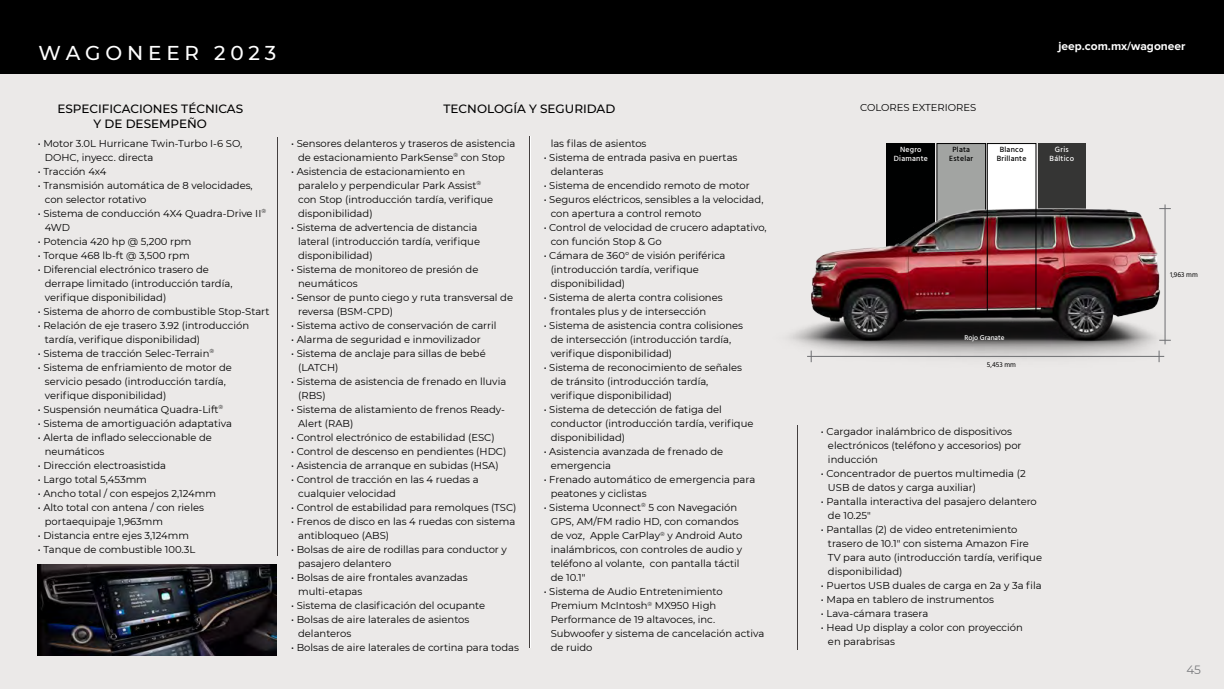
<style>
.page{position:relative;width:1224px;height:689px;background:#fff}
.page>*{position:absolute;margin:0;border:0;box-sizing:border-box;transform-origin:0 0}
.t1{font:500 20px "Montserrat";letter-spacing:.24em;color:#fff}
.t2{font:500 12px "Montserrat";color:#000}
.t3{font:700 12px "Proxima Nova";color:#fff}
.t4{font:12px "Montserrat";color:#77787b}
.t5{font:10px/14px "Montserrat";color:#000}
.t6{font:500 7.7px/9.3px "Hind Siliguri";letter-spacing:.03em;color:#000;text-align:center}
.t7{font:500 7.7px/9.3px "Hind Siliguri";letter-spacing:.03em;color:#fff;text-align:center}
.t8{font:7.1px "Hind Siliguri";color:#000}
.t9{font:500 7.1px "Hind Siliguri";color:#fff}
</style>
<div class="page">
<div style="left:0;top:74px;width:1224px;height:615px;background:#ebe9e8"></div>
<div style="left:0;top:0;width:1224px;height:74px;background:#000"></div>
<hr style="left:277px;top:137px;width:1px;height:418px;background:#433f3f">
<hr style="left:797px;top:425px;width:1px;height:224px;background:#433f3f">
<hr style="left:530px;top:137px;width:1px;height:511px;background:#fff">
<hr style="left:529px;top:137px;width:1px;height:511px;background:#433f3f">
<img style="left:38px;top:564px;width:239px;height:91px">
<div style="left:887px;top:143px;width:48px;height:169px;background:#000101"></div>
<div style="left:937px;top:143px;width:49px;height:169px;background:#a2a4a2"></div>
<div style="left:987px;top:143px;width:49px;height:147px;background:#fff"></div>
<div style="left:1038px;top:143px;width:48px;height:147px;background:#353534"></div>
<img style="left:769px;top:155px;width:437px;height:226px">
<div style="left:987px;top:143px;width:49px;height:169px;border:1px solid #000"></div>
<hr style="left:807px;top:356px;width:357px;height:1px;background:#6d6e71">
<hr style="left:1165px;top:204px;width:1px;height:140px;background:#6d6e71">
<svg style="left:1159px;top:340px;width:12px;height:1px"></svg>
<h1 class="t1" style="left:39px;top:38px;width:239px">WAGONEER 2023</h1>
<p class="t3" style="left:1059px;top:40px;width:128px">jeep.com.mx/wagoneer</p>
<p class="t2" style="left:57px;top:100px;width:187px">ESPECIFICACIONES TÉCNICAS</p>
<p class="t2" style="left:444px;top:100px;width:173px">TECNOLOGÍA Y SEGURIDAD</p>
<p class="t2" style="left:94px;top:115px;width:115px">Y DE DESEMPEÑO</p>
<p class="t5" style="left:45px;top:136px;width:199px;text-indent:-7px">• Motor 3.0L Hurricane Twin-Turbo I-6 SO,<br>DOHC, inyecc. directa</p>
<p class="t5" style="left:38px;top:164px;width:70px">• Tracción 4x4</p>
<p class="t5" style="left:45px;top:178px;width:209px;text-indent:-7px">• Transmisión automática de 8 velocidades, con selector rotativo</p>
<p class="t5" style="left:45px;top:206px;width:223px;text-indent:-7px">• Sistema de conducción 4X4 Quadra-Drive II<sup>®<br></sup>4WD</p>
<p class="t5" style="left:38px;top:234px;width:155px">• Potencia 420 hp @ 5,200 rpm</p>
<p class="t5" style="left:38px;top:248px;width:153px">• Torque 468 lb-ft @ 3,500 rpm</p>
<p class="t5" style="left:45px;top:262px;width:189px;text-indent:-7px">• Diferencial electrónico trasero de derrape limitado (introducción tardía, verifique disponibilidad)</p>
<p class="t5" style="left:38px;top:304px;width:233px">• Sistema de ahorro de combustible Stop-Start</p>
<p class="t5" style="left:45px;top:318px;width:206px;text-indent:-7px">• Relación de eje trasero 3.92 (introducción tardía, verifique disponibilidad)</p>
<p class="t5" style="left:38px;top:346px;width:178px">• Sistema de tracción Selec-Terrain<sup>®</sup></p>
<p class="t5" style="left:45px;top:360px;width:189px;text-indent:-7px">• Sistema de enfriamiento de motor de servicio pesado (introducción tardía, verifique disponibilidad)</p>
<p class="t5" style="left:38px;top:402px;width:187px">• Suspensión neumática Quadra-Lift<sup>®</sup></p>
<p class="t5" style="left:38px;top:416px;width:196px">• Sistema de amortiguación adaptativa</p>
<p class="t5" style="left:45px;top:430px;width:169px;text-indent:-7px">• Alerta de inflado seleccionable de neumáticos</p>
<p class="t5" style="left:38px;top:458px;width:130px">• Dirección electroasistida</p>
<p class="t5" style="left:38px;top:472px;width:111px">• Largo total 5,453mm</p>
<p class="t5" style="left:38px;top:486px;width:180px">• Ancho total / con espejos 2,124mm</p>
<p class="t5" style="left:45px;top:500px;width:161px;text-indent:-7px">• Alto total con antena / con rieles portaequipaje 1,963mm</p>
<p class="t5" style="left:38px;top:528px;width:153px">• Distancia entre ejes 3,124mm</p>
<p class="t5" style="left:38px;top:542px;width:159px">• Tanque de combustible 100.3L</p>
<p class="t5" style="left:291px;top:136px;width:226px;text-align:center">• Sensores delanteros y traseros de asistencia de estacionamiento ParkSense<sup>®</sup> con Stop</p>
<p class="t5" style="left:298px;top:164px;width:197px;text-indent:-7px">• Asistencia de estacionamiento en paralelo y perpendicular Park Assist<sup>® </sup>con Stop (introducción tardía, verifique disponibilidad)</p>
<p class="t5" style="left:298px;top:220px;width:183px;text-indent:-7px">• Sistema de advertencia de distancia lateral (introducción tardía, verifique disponibilidad)</p>
<p class="t5" style="left:298px;top:262px;width:182px;text-indent:-7px">• Sistema de monitoreo de presión de neumáticos</p>
<p class="t5" style="left:298px;top:290px;width:216px;text-indent:-7px">• Sensor de punto ciego y ruta transversal de reversa (BSM-CPD)</p>
<p class="t5" style="left:291px;top:318px;width:207px">• Sistema activo de conservación de carril</p>
<p class="t5" style="left:291px;top:332px;width:191px">• Alarma de seguridad e inmovilizador</p>
<p class="t5" style="left:298px;top:346px;width:189px;text-indent:-7px">• Sistema de anclaje para sillas de bebé (LATCH)</p>
<p class="t5" style="left:298px;top:374px;width:210px;text-indent:-7px">• Sistema de asistencia de frenado en lluvia (RBS)</p>
<p class="t5" style="left:298px;top:402px;width:208px;text-indent:-7px">• Sistema de alistamiento de frenos Ready-<br>Alert (RAB)</p>
<p class="t5" style="left:291px;top:430px;width:205px">• Control electrónico de estabilidad (ESC)</p>
<p class="t5" style="left:291px;top:444px;width:217px">• Control de descenso en pendientes (HDC)</p>
<p class="t5" style="left:291px;top:458px;width:209px">• Asistencia de arranque en subidas (HSA)</p>
<p class="t5" style="left:298px;top:472px;width:182px;text-indent:-7px">• Control de tracción en las 4 ruedas a cualquier velocidad</p>
<p class="t5" style="left:291px;top:500px;width:227px">• Control de estabilidad para remolques (TSC)</p>
<p class="t5" style="left:298px;top:514px;width:219px;text-indent:-7px">• Frenos de disco en las 4 ruedas con sistema antibloqueo (ABS)</p>
<p class="t5" style="left:298px;top:542px;width:210px;text-indent:-7px">• Bolsas de aire de rodillas para conductor y pasajero delantero</p>
<p class="t5" style="left:298px;top:570px;width:171px;text-indent:-7px">• Bolsas de aire frontales avanzadas multi-etapas</p>
<p class="t5" style="left:291px;top:598px;width:195px">• Sistema de clasificación del ocupante</p>
<p class="t5" style="left:298px;top:612px;width:173px;text-indent:-7px">• Bolsas de aire laterales de asientos delanteros</p>
<p class="t5" style="left:291px;top:640px;width:229px">• Bolsas de aire laterales de cortina para todas</p>
<p class="t5" style="left:551px;top:136px;width:97px">las filas de asientos</p>
<p class="t5" style="left:551px;top:150px;width:188px;text-indent:-7px">• Sistema de entrada pasiva en puertas delanteras</p>
<p class="t5" style="left:544px;top:178px;width:208px">• Sistema de encendido remoto de motor</p>
<p class="t5" style="left:551px;top:192px;width:214px;text-indent:-7px">• Seguros eléctricos, sensibles a la velocidad, con apertura a control remoto</p>
<p class="t5" style="left:551px;top:220px;width:217px;text-indent:-7px">• Control de velocidad de crucero adaptativo, con función Stop &amp; Go</p>
<p class="t5" style="left:551px;top:248px;width:176px;text-indent:-7px">• Cámara de 360° de visión periférica (introducción tardía, verifique disponibilidad)</p>
<p class="t5" style="left:551px;top:290px;width:173px;text-indent:-7px">• Sistema de alerta contra colisiones frontales plus y de intersección</p>
<p class="t5" style="left:551px;top:318px;width:194px;text-indent:-7px">• Sistema de asistencia contra colisiones de intersección (introducción tardía, verifique disponibilidad)</p>
<p class="t5" style="left:551px;top:360px;width:193px;text-indent:-7px">• Sistema de reconocimiento de señales de tránsito (introducción tardía, verifique disponibilidad)</p>
<p class="t5" style="left:551px;top:402px;width:204px;text-indent:-7px">• Sistema de detección de fatiga del conductor (introducción tardía, verifique disponibilidad)</p>
<p class="t5" style="left:551px;top:444px;width:174px;text-indent:-7px">• Asistencia avanzada de frenado de emergencia</p>
<p class="t5" style="left:551px;top:472px;width:206px;text-indent:-7px">• Frenado automático de emergencia para peatones y ciclistas</p>
<p class="t5" style="left:551px;top:500px;width:193px;text-indent:-7px">• Sistema Uconnect<sup>®</sup> 5 con Navegación<br>GPS, AM/FM radio HD, con comandos de voz, Apple CarPlay<sup>®</sup> y Android Auto inalámbricos, con controles de audio y teléfono al volante, con pantalla táctil de 10.1"</p>
<p class="t5" style="left:551px;top:584px;width:215px;text-indent:-7px">• Sistema de Audio Entretenimiento<br>Premium McIntosh<sup>®</sup> MX950 High<br>Performance de 19 altavoces, inc.<br>Subwoofer y sistema de cancelación activa de ruido</p>
<p class="t5" style="left:860px;top:100px;width:118px">COLORES EXTERIORES</p>
<p class="t7" style="left:894px;top:145px;width:35px">Negro<br>Diamante</p>
<p class="t6" style="left:949px;top:145px;width:25px">Plata<br>Estelar</p>
<p class="t6" style="left:997px;top:145px;width:31px">Blanco<br>Brillante</p>
<p class="t7" style="left:1050px;top:145px;width:26px">Gris<br>Báltico</p>
<p class="t9" style="left:965px;top:333px;width:42px">Rojo Granate</p>
<p class="t8" style="left:987px;top:360px;width:31px">5,453 mm</p>
<p class="t5" style="left:828px;top:424px;width:195px;text-indent:-7px">• Cargador inalámbrico de dispositivos electrónicos (teléfono y accesorios) por inducción</p>
<p class="t5" style="left:828px;top:466px;width:199px;text-indent:-7px">• Concentrador de puertos multimedia (2<br>USB de datos y carga auxiliar)</p>
<p class="t5" style="left:828px;top:494px;width:210px;text-indent:-7px">• Pantalla interactiva del pasajero delantero de 10.25"</p>
<p class="t5" style="left:828px;top:522px;width:216px;text-indent:-7px">• Pantallas (2) de video entretenimiento trasero de 10.1" con sistema Amazon Fire TV para auto (introducción tardía, verifique disponibilidad)</p>
<p class="t5" style="left:821px;top:578px;width:222px">• Puertos USB duales de carga en 2a y 3a fila</p>
<p class="t5" style="left:821px;top:592px;width:175px">• Mapa en tablero de instrumentos</p>
<p class="t5" style="left:821px;top:606px;width:109px">• Lava-cámara trasera</p>
<p class="t5" style="left:828px;top:620px;width:197px;text-indent:-7px">• Head Up display a color con proyección en parabrisas</p>
<p class="t8" style="left:1170px;top:269px;width:29px">1,963 mm</p>
<p class="t4" style="left:1186px;top:661px;width:16px">45</p>
</div>
